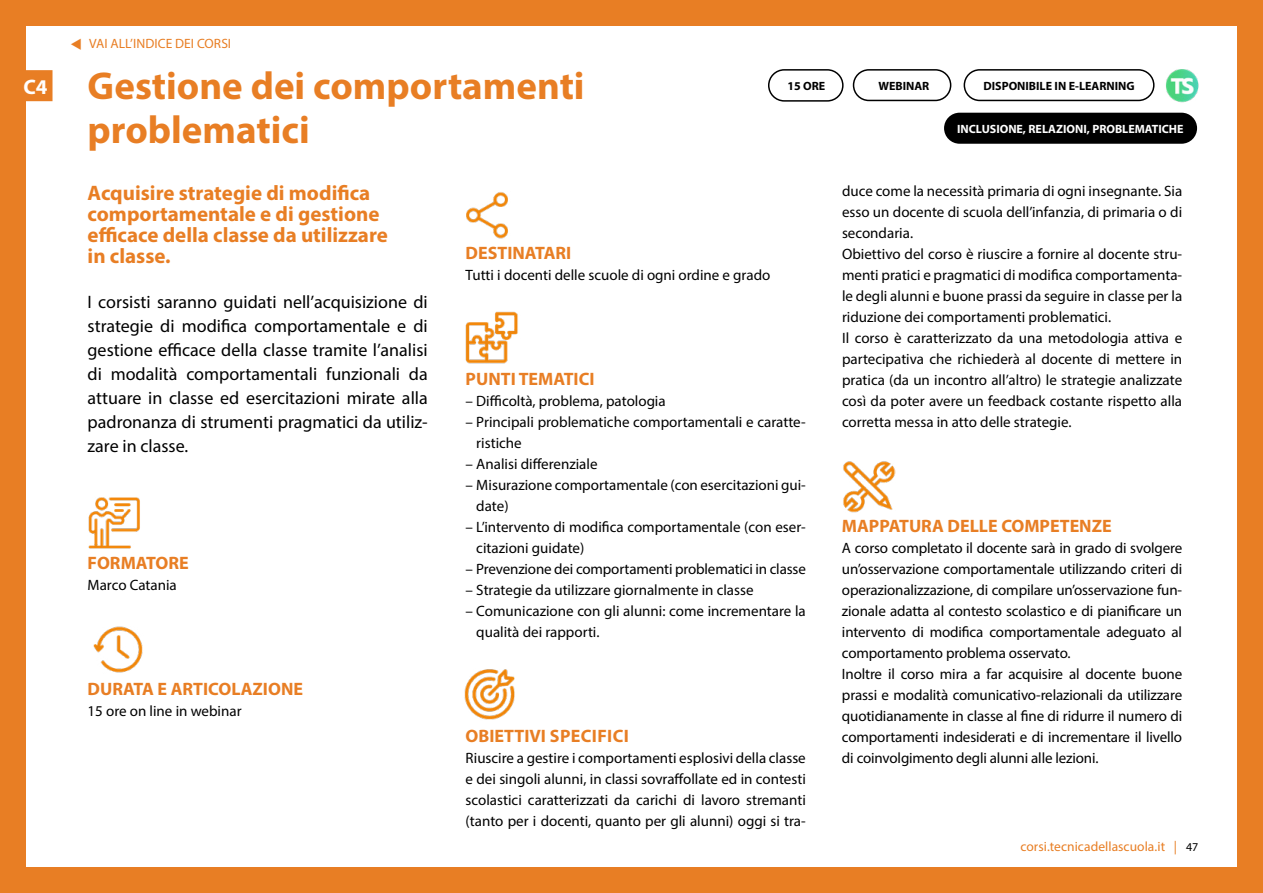
<style>
.page{position:relative;width:1263px;height:893px;background:#fff}
.page>*{position:absolute;margin:0;border:0;box-sizing:border-box;transform-origin:0 0}
.t1{font:700 39px/43.5px "Myriad Pro";color:#e87e24}
.t2{font:700 21px/21px "Myriad Pro";color:#e87e24}
.t3{font:700 21px "Myriad Pro";color:#fff}
.t4{font:18px/24px "Myriad Pro";color:#000;text-align:justify}
.t5{font:700 18px "Myriad Pro";color:#e87e24}
.t6{font:700 18px "Myriad Pro";letter-spacing:.02em;color:#e87e24}
.t7{font:15px/21px "Myriad Pro";color:#000}
.t8{font:13.5px "Myriad Pro";letter-spacing:.005em;color:#e87e24}
.t9{font:700 12px "Myriad Pro";color:#000}
.t10{font:700 12px "Myriad Pro";color:#fff}
.s1{font-size:12px;color:#000}
</style>
<div class="page">
<div style="left:1px;top:71px;width:51px;height:29px;background:#e87e24"></div>
<div style="left:0;top:70px;width:53px;height:31px;border:2px solid #e87e24"></div>
<div style="left:0;top:0;width:26px;height:893px;background:#e87e24"></div>
<div style="left:1237px;top:0;width:26px;height:893px;background:#e87e24"></div>
<div style="left:0;top:868px;width:1263px;height:25px;background:#e87e24"></div>
<div style="left:0;top:0;width:1263px;height:26px;background:#e87e24"></div>
<img style="left:88px;top:497px;width:52px;height:52px">
<img style="left:93px;top:626px;width:50px;height:47px">
<img style="left:466px;top:192px;width:42px;height:46px">
<img style="left:465px;top:312px;width:53px;height:52px">
<img style="left:464px;top:669px;width:51px;height:51px">
<img style="left:843px;top:461px;width:52px;height:52px">
<div style="left:944px;top:113px;width:253px;height:31px;background:#000;border-radius:16px"></div>
<div style="left:768px;top:69px;width:75px;height:33px;border:2px solid #000;border-radius:16px"></div>
<div style="left:963px;top:69px;width:191px;height:32px;border:2px solid #000;border-radius:15px"></div>
<div style="left:853px;top:69px;width:98px;height:32px;border:2px solid #000;border-radius:15px"></div>
<img style="left:1166px;top:69px;width:33px;height:33px">
<h2 class="t3" style="left:23px;top:73px;width:26px">C4</h2>
<p class="t8" style="left:70px;top:36px;width:162px">▼ VAI ALL’INDICE DEI CORSI</p>
<h1 class="t1" style="left:88px;top:63px;width:499px">Gestione dei comportamenti problematici</h1>
<h2 class="t2" style="left:88px;top:182px;width:302px">Acquisire strategie di modifica comportamentale e di gestione efficace della classe da utilizzare in classe.</h2>
<p class="t4" style="left:88px;top:290px;width:342px">I corsisti saranno guidati nell’acquisizione di strategie di modifica comportamentale e di gestione efficace della classe tramite l’analisi di modalità comportamentali funzionali da attuare in classe ed esercitazioni mirate alla padronanza di strumenti pragmatici da utiliz&shy;zare in classe.</p>
<p class="t9" style="left:787px;top:78px;width:39px">15 ORE</p>
<p class="t9" style="left:878px;top:78px;width:52px">WEBINAR</p>
<p class="t9" style="left:983px;top:78px;width:153px">DISPONIBILE IN E-LEARNING</p>
<p class="t10" style="left:957px;top:121px;width:228px">INCLUSIONE, RELAZIONI, PROBLEMATICHE</p>
<p class="t7" style="left:842px;top:180px;width:342px">duce come la necessità primaria di ogni insegnante. Sia esso un docente di scuola dell’infanzia, di primaria o di secondaria.<br>Obiettivo del corso è riuscire a fornire al docente stru&shy;menti pratici e pragmatici di modifica comportamenta&shy;le degli alunni e buone prassi da seguire in classe per la riduzione dei comportamenti problematici.<br>Il corso è caratterizzato da una metodologia attiva e partecipativa che richiederà al docente di mettere in pratica (da un incontro all’altro) le strategie analizzate così da poter avere un feedback costante rispetto alla corretta messa in atto delle strategie.</p>
<p class="t5" style="left:466px;top:241px;width:107px">DESTINATARI</p>
<p class="t7" style="left:466px;top:264px;width:306px">Tutti i docenti delle scuole di ogni ordine e grado</p>
<p class="t5" style="left:466px;top:367px;width:130px">PUNTI TEMATICI</p>
<p class="t7" style="left:466px;top:390px;width:202px">– Difficoltà, problema, patologia</p>
<p class="t7" style="left:476px;top:411px;width:331px;text-indent:-11px">– Principali problematiche comportamentali e caratte&shy;ristiche</p>
<p class="t7" style="left:466px;top:453px;width:133px">– Analisi differenziale</p>
<p class="t7" style="left:476px;top:474px;width:331px;text-indent:-11px">– Misurazione comportamentale (con esercitazioni gui&shy;date)</p>
<p class="t7" style="left:476px;top:516px;width:331px;text-indent:-11px">– L’intervento di modifica comportamentale (con eser&shy;citazioni guidate)</p>
<p class="t7" style="left:466px;top:558px;width:342px">– Prevenzione dei comportamenti problematici in classe</p>
<p class="t7" style="left:466px;top:579px;width:289px">– Strategie da utilizzare giornalmente in classe</p>
<p class="t7" style="left:476px;top:600px;width:331px;text-indent:-11px">– Comunicazione con gli alunni: come incrementare la qualità dei rapporti.</p>
<p class="t5" style="left:842px;top:514px;width:271px">MAPPATURA DELLE COMPETENZE</p>
<p class="t7" style="left:842px;top:537px;width:342px">A corso completato il docente sarà in grado di svolgere un’osservazione comportamentale utilizzando criteri di operazionalizzazione, di compilare un’osservazione fun&shy;zionale adatta al contesto scolastico e di pianificare un intervento di modifica comportamentale adeguato al comportamento problema osservato.<br>Inoltre il corso mira a far acquisire al docente buone prassi e modalità comunicativo-relazionali da utilizzare quotidianamente in classe al fine di ridurre il numero di comportamenti indesiderati e di incrementare il livello di coinvolgimento degli alunni alle lezioni.</p>
<p class="t5" style="left:88px;top:552px;width:103px">FORMATORE</p>
<p class="t7" style="left:88px;top:575px;width:91px">Marco Catania</p>
<p class="t5" style="left:88px;top:678px;width:217px">DURATA E ARTICOLAZIONE</p>
<p class="t7" style="left:88px;top:701px;width:155px">15 ore on line in webinar</p>
<p class="t6" style="left:466px;top:724px;width:165px">OBIETTIVI SPECIFICI</p>
<p class="t7" style="left:466px;top:747px;width:342px;text-align:justify">Riuscire a gestire i comportamenti esplosivi della classe e dei singoli alunni, in classi sovraffollate ed in contesti scolastici caratterizzati da carichi di lavoro stremanti (tanto per i docenti, quanto per gli alunni) oggi si tra-</p>
<p class="t8" style="left:1020px;top:839px;width:179px">corsi.tecnicadellascuola.it | <span class="s1">47</span></p>
</div>
